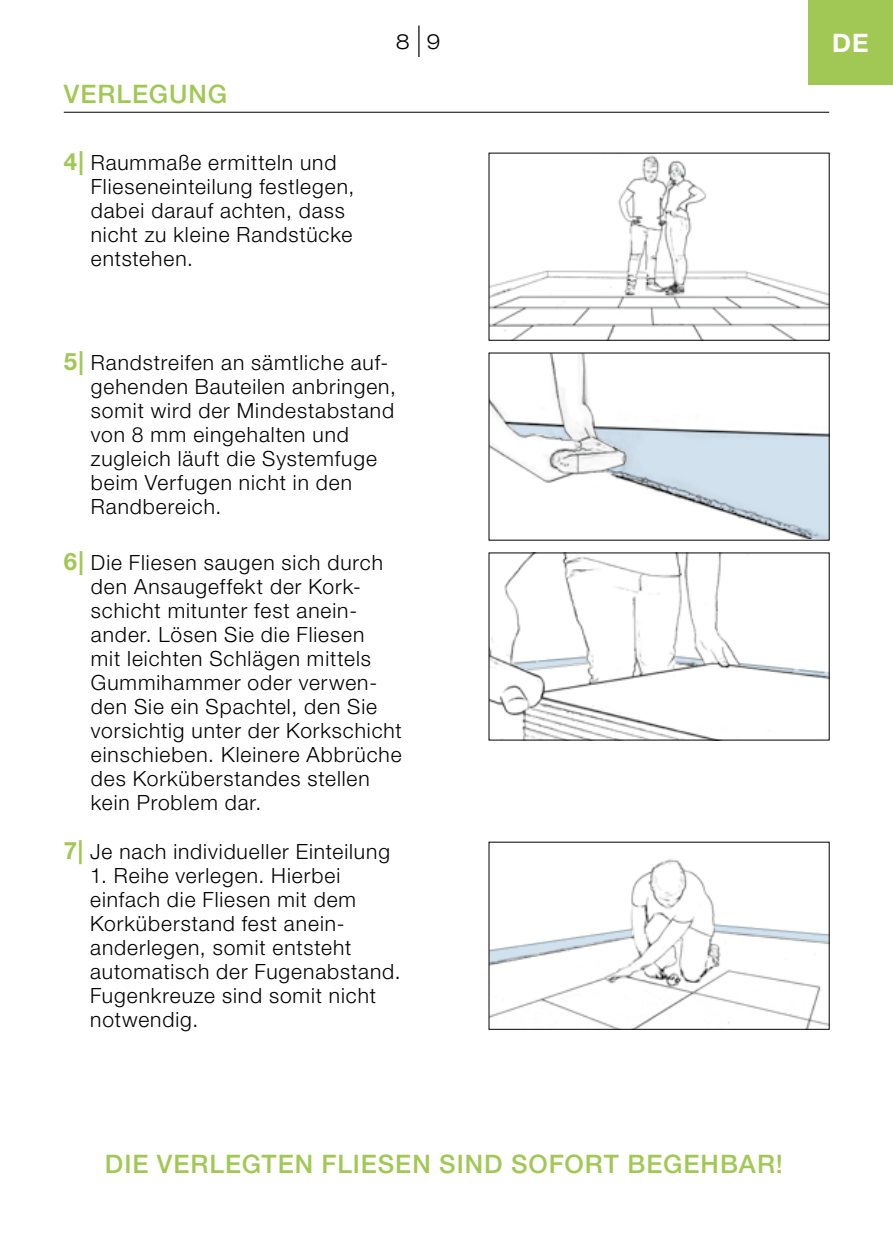
<style>
.page{position:relative;width:893px;height:1259px;background:#fff}
.page>*{position:absolute;margin:0;border:0;box-sizing:border-box;transform-origin:0 0}
.t1{font:500 25.5px "Helvetica Neue LT Pro";letter-spacing:.04em;color:#a1c854}
.t2{font:700 25.5px "Helvetica Neue LT Pro";color:#fff}
.t3{font:300 21px/24px "Helvetica Neue LT Pro";letter-spacing:.045em;color:#000}
.t4{font:300 expanded 21px "Helvetica Neue LT Pro";color:#000}
.s1{font-weight:700;font-size:24px;color:#a1c854}
</style>
<div class="page">
<hr style="left:418px;top:26px;width:1px;height:31px;background:#000">
<div style="left:808px;top:0;width:85px;height:85px;background:#a1c854"></div>
<img style="left:491px;top:859px;width:337px;height:168px">
<img style="left:491px;top:354px;width:142px;height:129px">
<img style="left:491px;top:155px;width:337px;height:184px">
<div style="left:489px;top:153px;width:341px;height:188px;border:1px solid #000"></div>
<img style="left:491px;top:554px;width:337px;height:184px">
<hr style="left:64px;top:112px;width:765px;height:1px;background:#000">
<svg style="left:714px;top:924px;width:115px;height:18px"></svg>
<svg style="left:595px;top:427px;width:234px;height:113px"></svg>
<svg style="left:508px;top:422px;width:63px;height:16px"></svg>
<svg style="left:512px;top:657px;width:76px;height:12px"></svg>
<svg style="left:674px;top:656px;width:28px;height:8px"></svg>
<svg style="left:739px;top:663px;width:90px;height:14px"></svg>
<svg style="left:489px;top:929px;width:143px;height:34px"></svg>
<p class="t1" style="left:64px;top:79px;width:165px">VERLEGUNG</p>
<p class="t3" style="left:91px;top:150px;width:265px;text-indent:-27px"><span class="s1">4|</span> Raummaße ermitteln und<br>Flieseneinteilung festlegen, dabei darauf achten, dass nicht zu kleine Randstücke entstehen.</p>
<p class="t4" style="left:396px;top:29px;width:46px">8 9</p>
<p class="t2" style="left:832px;top:27px;width:38px">DE</p>
<p class="t3" style="left:91px;top:350px;width:307px;text-indent:-27px"><span class="s1">5|</span> Randstreifen an sämtliche auf&shy;gehenden Bauteilen anbringen, somit wird der Mindestabstand von 8 mm eingehalten und zugleich läuft die Systemfuge beim Verfugen nicht in den<br>Randbereich.</p>
<p class="t3" style="left:91px;top:550px;width:312px;text-indent:-27px"><span class="s1">6|</span> Die Fliesen saugen sich durch den Ansaugeffekt der Kork&shy;schicht mitunter fest anein&shy;ander. Lösen Sie die Fliesen<br>mit leichten Schlägen mittels<br>Gummihammer oder verwen&shy;den Sie ein Spachtel, den Sie vorsichtig unter der Korkschicht einschieben. Kleinere Abbrüche des Korküberstandes stellen kein Problem dar.</p>
<p class="t3" style="left:64px;top:839px;width:328px"><span class="s1">7|</span> Je nach individueller Einteilung</p>
<p class="t3" style="left:90px;top:863px;width:312px">1. Reihe verlegen. Hierbei einfach die Fliesen mit dem<br>Korküberstand fest anein&shy;anderlegen, somit entsteht automatisch der Fugenabstand.<br>Fugenkreuze sind somit nicht notwendig.</p>
<p class="t1" style="left:105px;top:1148px;width:680px">DIE VERLEGTEN FLIESEN SIND SOFORT BEGEHBAR!</p>
</div>
